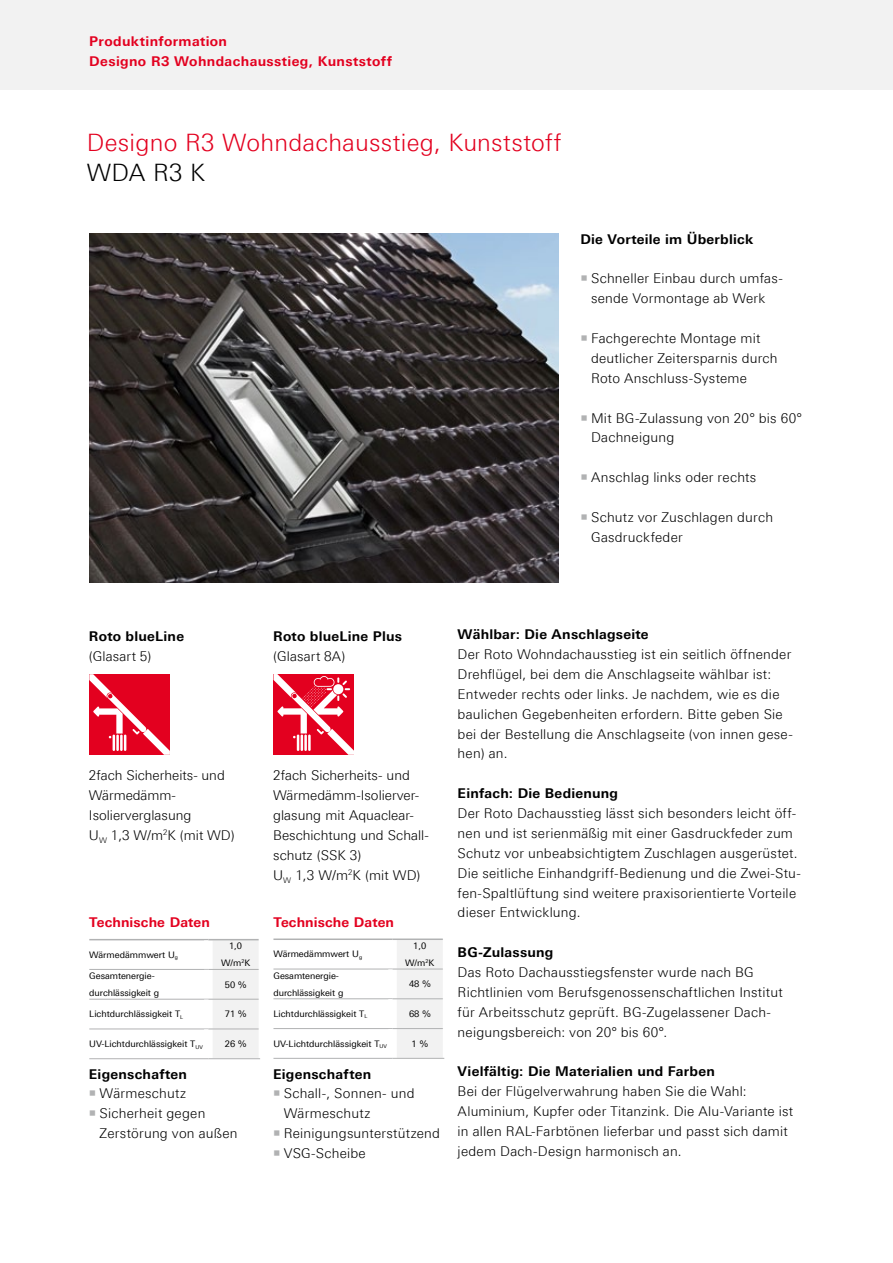
<style>
.page{position:relative;width:893px;height:1263px;background:#fff}
.page>*{position:absolute;margin:0;border:0;box-sizing:border-box;transform-origin:0 0}
.t1{font:300 24px "LT Univers Basic";letter-spacing:.01em;color:#e3001f}
.t2{font:300 24px "LT Univers Basic";color:#000}
.t3{font:300 13.5px/19.8px "LT Univers Basic";letter-spacing:.015em;color:#000}
.t4{font:700 13.5px "LT Univers Basic";letter-spacing:.02em;color:#000}
.t5{font:700 13.5px/19.8px "LT Univers Basic";letter-spacing:.025em;color:#e3001f}
.t6{font:9px/17px "LT Univers Basic";color:#000;text-align:center}
.s1{color:#b1b2b3}
</style>
<div class="page">
<div style="left:0;top:0;width:893px;height:89px;background:#f2f2f2"></div>
<img style="left:89px;top:234px;width:469px;height:349px">
<svg style="left:89px;top:674px;width:81px;height:81px"></svg>
<svg style="left:273px;top:674px;width:81px;height:81px"></svg>
<div style="left:333px;top:684px;width:10px;height:10px;background:#fff;border-radius:50%"></div>
<hr style="left:273px;top:938px;width:120px;height:2px;background:#b1b2b3">
<hr style="left:393px;top:938px;width:50px;height:2px;background:#b1b2b3">
<svg style="left:273px;top:939px;width:170px;height:119px"></svg>
<hr style="left:393px;top:998px;width:50px;height:1px;background:#b1b2b3">
<hr style="left:273px;top:1028px;width:120px;height:1px;background:#b1b2b3">
<div style="left:388px;top:1029px;width:9px;height:29px;background:#fff"></div>
<hr style="left:393px;top:1028px;width:50px;height:1px;background:#b1b2b3">
<hr style="left:273px;top:1058px;width:120px;height:1px;background:#b1b2b3">
<hr style="left:393px;top:1058px;width:51px;height:1px;background:#b1b2b3">
<hr style="left:89px;top:939px;width:119px;height:1px;background:#b1b2b3">
<hr style="left:208px;top:939px;width:51px;height:1px;background:#b1b2b3">
<svg style="left:89px;top:940px;width:170px;height:118px"></svg>
<hr style="left:208px;top:1028px;width:51px;height:1px;background:#b1b2b3">
<hr style="left:89px;top:1058px;width:119px;height:1px;background:#b1b2b3">
<hr style="left:208px;top:1058px;width:52px;height:1px;background:#b1b2b3">
<p class="t5" style="left:89px;top:31px;width:304px">Produktinformation<br>Designo R3 Wohndachausstieg, Kunststoff</p>
<h1 class="t1" style="left:87px;top:129px;width:476px">Designo R3 Wohndachausstieg, Kunststoff</h1>
<h1 class="t2" style="left:87px;top:159px;width:120px">WDA R3 K</h1>
<p class="t4" style="left:580px;top:231px;width:174px">Die Vorteile im Überblick</p>
<p class="t3" style="left:580px;top:269px;width:204px;text-align:center"><span class="s1">○</span> Schneller Einbau durch umfas&shy;sende Vormontage ab Werk</p>
<p class="t3" style="left:591px;top:328px;width:188px;text-indent:-11px"><span class="s1">○</span> Fachgerechte Montage mit deutlicher Zeitersparnis durch<br>Roto Anschluss-Systeme</p>
<p class="t3" style="left:591px;top:408px;width:212px;text-indent:-11px"><span class="s1">○</span> Mit BG-Zulassung von 20° bis 60°<br>Dachneigung</p>
<p class="t3" style="left:580px;top:467px;width:177px"><span class="s1">○</span> Anschlag links oder rechts</p>
<p class="t3" style="left:591px;top:507px;width:184px;text-indent:-11px"><span class="s1">○</span> Schutz vor Zuschlagen durch<br>Gasdruckfeder</p>
<p class="t4" style="left:89px;top:628px;width:97px">Roto blueLine</p>
<p class="t3" style="left:89px;top:646px;width:64px">(Glasart 5)</p>
<p class="t3" style="left:89px;top:765px;width:147px">2fach Sicherheits- und<br>Wärmedämm-<br>Isolierverglasung<br>U<sub>W</sub> 1,3 W/m<sup>2</sup>K (mit WD)</p>
<p class="t5" style="left:89px;top:912px;width:122px">Technische Daten</p>
<p class="t6" style="left:89px;top:946px;width:90px">Wärmedämmwert U<sub>g</sub></p>
<p class="t6" style="left:221px;top:938px;width:31px">1,0<br>W/m<sup>2</sup>K</p>
<p class="t6" style="left:89px;top:967px;width:71px;text-align:left">Gesamtenergie&shy;durchlässigkeit g</p>
<p class="t6" style="left:225px;top:976px;width:23px">50 %</p>
<p class="t6" style="left:89px;top:1006px;width:95px">Lichtdurchlässigkeit T<sub>L</sub></p>
<p class="t6" style="left:225px;top:1006px;width:23px">71 %</p>
<p class="t6" style="left:89px;top:1035px;width:115px">UV-Lichtdurchlässigkeit T<sub>UV</sub></p>
<p class="t6" style="left:225px;top:1035px;width:23px">26 %</p>
<p class="t4" style="left:89px;top:1066px;width:100px">Eigenschaften</p>
<p class="t3" style="left:89px;top:1083px;width:99px"><span class="s1">○</span> Wärmeschutz</p>
<p class="t3" style="left:100px;top:1103px;width:139px;text-indent:-11px"><span class="s1">○</span> Sicherheit gegen<br>Zerstörung von außen</p>
<p class="t4" style="left:273px;top:628px;width:130px">Roto blueLine Plus</p>
<p class="t3" style="left:273px;top:646px;width:74px">(Glasart 8A)</p>
<p class="t3" style="left:273px;top:765px;width:157px">2fach Sicherheits- und<br>Wärmedämm-Isolierver&shy;glasung mit Aquaclear-<br>Beschichtung und Schall&shy;schutz (SSK 3)<br>U<sub>W</sub> 1,3 W/m<sup>2</sup>K (mit WD)</p>
<p class="t5" style="left:273px;top:912px;width:122px">Technische Daten</p>
<p class="t6" style="left:273px;top:946px;width:90px">Wärmedämmwert U<sub>g</sub></p>
<p class="t6" style="left:405px;top:937px;width:31px">1,0<br>W/m<sup>2</sup>K</p>
<p class="t6" style="left:273px;top:967px;width:71px;text-align:left">Gesamtenergie&shy;durchlässigkeit g</p>
<p class="t6" style="left:409px;top:975px;width:23px">48 %</p>
<p class="t6" style="left:273px;top:1005px;width:95px">Lichtdurchlässigkeit T<sub>L</sub></p>
<p class="t6" style="left:409px;top:1005px;width:23px">68 %</p>
<p class="t6" style="left:273px;top:1035px;width:115px">UV-Lichtdurchlässigkeit T<sub>UV</sub></p>
<p class="t6" style="left:412px;top:1035px;width:18px">1 %</p>
<p class="t4" style="left:273px;top:1066px;width:100px">Eigenschaften</p>
<p class="t3" style="left:284px;top:1083px;width:132px;text-indent:-11px"><span class="s1">○</span> Schall-, Sonnen- und<br>Wärmeschutz</p>
<p class="t3" style="left:273px;top:1123px;width:168px"><span class="s1">○</span> Reinigungsunterstützend</p>
<p class="t3" style="left:273px;top:1143px;width:94px"><span class="s1">○</span> VSG-Scheibe</p>
<p class="t4" style="left:458px;top:626px;width:193px">Wählbar: Die Anschlagseite</p>
<p class="t3" style="left:458px;top:644px;width:337px">Der Roto Wohndachausstieg ist ein seitlich öffnender Drehflügel, bei dem die Anschlagseite wählbar ist:<br>Entweder rechts oder links. Je nachdem, wie es die baulichen Gegebenheiten erfordern. Bitte geben Sie bei der Bestellung die Anschlagseite (von innen gese&shy;hen) an.</p>
<p class="t4" style="left:458px;top:785px;width:162px">Einfach: Die Bedienung</p>
<p class="t3" style="left:458px;top:803px;width:345px">Der Roto Dachausstieg lässt sich besonders leicht öff&shy;nen und ist serienmäßig mit einer Gasdruckfeder zum Schutz vor unbeabsichtigtem Zuschlagen ausgerüstet.<br>Die seitliche Einhandgriff-Bedienung und die Zwei-Stu&shy;fen-Spaltlüftung sind weitere praxisorientierte Vorteile dieser Entwicklung.</p>
<p class="t4" style="left:458px;top:944px;width:97px">BG-Zulassung</p>
<p class="t3" style="left:458px;top:962px;width:327px">Das Roto Dachausstiegsfenster wurde nach BG Richtlinien vom Berufsgenossenschaftlichen Institut für Arbeitsschutz geprüft. BG-Zugelassener Dach&shy;neigungsbereich: von 20° bis 60°.</p>
<p class="t4" style="left:458px;top:1063px;width:259px">Vielfältig: Die Materialien und Farben</p>
<p class="t3" style="left:458px;top:1081px;width:337px">Bei der Flügelverwahrung haben Sie die Wahl:<br>Aluminium, Kupfer oder Titanzink. Die Alu-Variante ist in allen RAL-Farbtönen lieferbar und passt sich damit jedem Dach-Design harmonisch an.</p>
</div>
